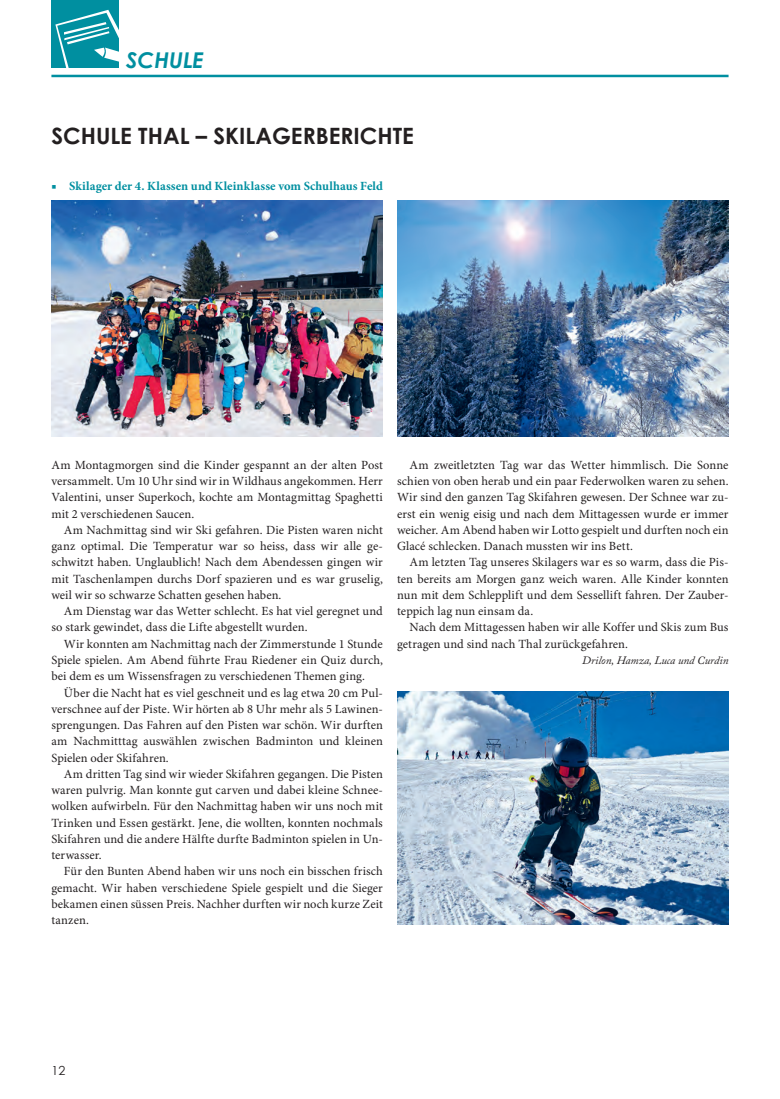
<style>
.page{position:relative;width:780px;height:1099px;background:#fff}
.page>*{position:absolute;margin:0;border:0;box-sizing:border-box;transform-origin:0 0}
.t1{font:700 22.5px "Century Gothic";color:#231f20}
.t2{font:italic 700 21.75px "Century Gothic";color:#008fa0}
.t3{font:12.5px/16.2px "Minion Pro";letter-spacing:.005em;color:#231f20;text-align:justify}
.t4{font:700 12.5px "Minion Pro";letter-spacing:.005em;color:#008fa0}
.t5{font:12.5px "Century Gothic";color:#231f20}
.t6{font:italic 11.25px "Adobe Caslon Pro";color:#231f20}
</style>
<div class="page">
<hr style="left:51px;top:75px;width:677px;height:2px;background:#008fa0">
<div style="left:51px;top:0;width:68px;height:68px;background:#008fa0"></div>
<svg style="left:55px;top:10px;width:64px;height:58px"></svg>
<img style="left:51px;top:201px;width:332px;height:235px">
<img style="left:397px;top:691px;width:331px;height:233px">
<img style="left:397px;top:201px;width:331px;height:235px">
<h2 class="t2" style="left:126px;top:44px;width:79px">SCHULE</h2>
<h1 class="t1" style="left:51px;top:118px;width:364px">SCHULE THAL – SKILAGERBERICHTE</h1>
<p class="t4" style="left:51px;top:178px;width:333px">■ Skilager der 4. Klassen und Kleinklasse vom Schulhaus Feld</p>
<p class="t3" style="left:51px;top:457px;width:333px">Am Montagmorgen sind die Kinder gespannt an der alten Post versammelt. Um 10 Uhr sind wir in Wildhaus angekommen. Herr Valentini, unser Superkoch, kochte am Montagmittag Spaghetti mit 2 verschiedenen Saucen.</p>
<p class="t3" style="left:51px;top:522px;width:333px;text-indent:13px">Am Nachmittag sind wir Ski gefahren. Die Pisten waren nicht ganz optimal. Die Temperatur war so heiss, dass wir alle ge&shy;schwitzt haben. Unglaublich! Nach dem Abendessen gingen wir mit Taschenlampen durchs Dorf spazieren und es war gruselig, weil wir so schwarze Schatten gesehen haben.</p>
<p class="t3" style="left:51px;top:603px;width:333px;text-indent:13px">Am Dienstag war das Wetter schlecht. Es hat viel geregnet und so stark gewindet, dass die Lifte abgestellt wurden.</p>
<p class="t3" style="left:51px;top:636px;width:333px;text-indent:13px">Wir konnten am Nachmittag nach der Zimmerstunde 1 Stunde Spiele spielen. Am Abend führte Frau Riedener ein Quiz durch, bei dem es um Wissensfragen zu verschiedenen Themen ging.</p>
<p class="t3" style="left:51px;top:685px;width:333px;text-indent:13px">Über die Nacht hat es viel geschneit und es lag etwa 20 cm Pul&shy;verschnee auf der Piste. Wir hörten ab 8 Uhr mehr als 5 Lawinen&shy;sprengungen. Das Fahren auf den Pisten war schön. Wir durften am Nachmitttag auswählen zwischen Badminton und kleinen Spielen oder Skifahren.</p>
<p class="t3" style="left:51px;top:766px;width:333px;text-indent:13px">Am dritten Tag sind wir wieder Skifahren gegangen. Die Pisten waren pulvrig. Man konnte gut carven und dabei kleine Schnee&shy;wolken aufwirbeln. Für den Nachmittag haben wir uns noch mit Trinken und Essen gestärkt. Jene, die wollten, konnten nochmals Skifahren und die andere Hälfte durfte Badminton spielen in Un&shy;terwasser.</p>
<p class="t3" style="left:51px;top:863px;width:333px;text-indent:13px">Für den Bunten Abend haben wir uns noch ein bisschen frisch gemacht. Wir haben verschiedene Spiele gespielt und die Sieger bekamen einen süssen Preis. Nachher durften wir noch kurze Zeit tanzen.</p>
<p class="t3" style="left:397px;top:457px;width:333px;text-indent:12px">Am zweitletzten Tag war das Wetter himmlisch. Die Sonne schien von oben herab und ein paar Federwolken waren zu sehen.<br>Wir sind den ganzen Tag Skifahren gewesen. Der Schnee war zu&shy;erst ein wenig eisig und nach dem Mittagessen wurde er immer weicher. Am Abend haben wir Lotto gespielt und durften noch ein Glacé schlecken. Danach mussten wir ins Bett.</p>
<p class="t3" style="left:397px;top:555px;width:333px;text-indent:13px">Am letzten Tag unseres Skilagers war es so warm, dass die Pis&shy;ten bereits am Morgen ganz weich waren. Alle Kinder konnten nun mit dem Schlepplift und dem Sessellift fahren. Der Zauber&shy;teppich lag nun einsam da.</p>
<p class="t3" style="left:397px;top:620px;width:333px;text-indent:13px">Nach dem Mittagessen haben wir alle Koffer und Skis zum Bus getragen und sind nach Thal zurückgefahren.</p>
<p class="t6" style="left:582px;top:653px;width:148px">Drilon, Hamza, Luca und Curdin</p>
<p class="t5" style="left:51px;top:1061px;width:15px">12</p>
</div>
